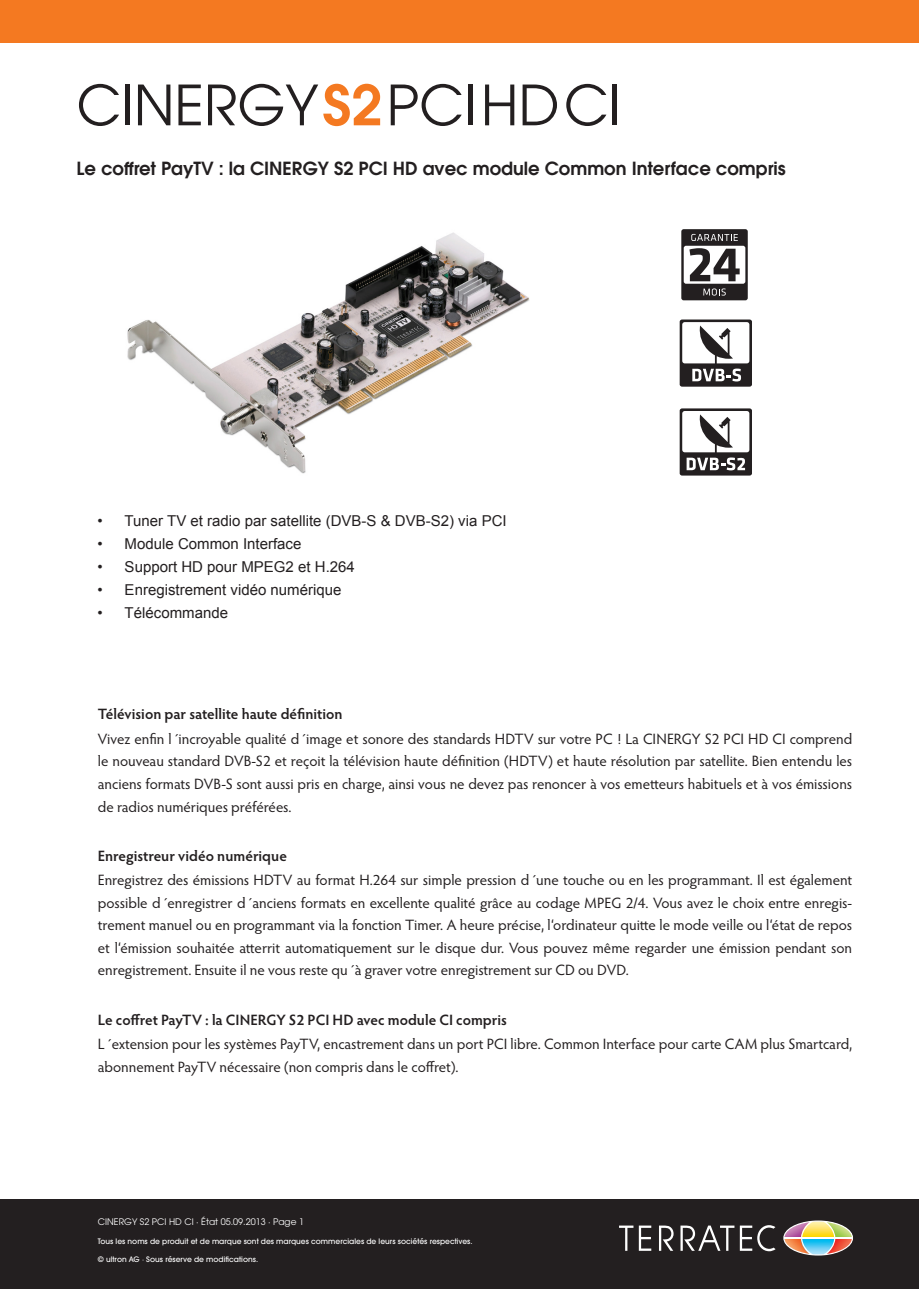
<style>
.page{position:relative;width:919px;height:1289px;background:#fff}
.page>*{position:absolute;margin:0;border:0;box-sizing:border-box;transform-origin:0 0}
.t1{font:55.05px "ITC Avant Garde Pro";color:#231f20}
.t2{font:600 18px "ITC Avant Garde Pro";color:#231f20}
.Texte_Aufzählung{font:15px/22.5px "Hypatia Sans Pro";letter-spacing:-.005em;color:#231f20;text-align:justify}
.t3{font:15px "Arial";color:#231f20}
.Texte_Aufzählung-2{font:600 15px "Hypatia Sans Pro";color:#231f20}
.t4{font:9px "ITC Avant Garde Pro";color:#fff}
.t5{font:500 7.5px "ITC Avant Garde Pro";color:#fff}
.s1{font-weight:600;color:#f47921}
</style>
<div class="page">
<div style="left:0;top:1199px;width:918px;height:89px;background:#231f20"></div>
<div style="left:0;top:0;width:918px;height:43px;background:#f47921"></div>
<svg style="left:619px;top:1225px;width:32px;height:25px"></svg>
<svg style="left:659px;top:1225px;width:14px;height:25px"></svg>
<svg style="left:680px;top:1225px;width:95px;height:26px"></svg>
<svg style="left:783px;top:1220px;width:70px;height:35px"></svg>
<div style="left:681px;top:229px;width:66px;height:71px;background:#231f20;border-radius:2px"></div>
<div style="left:683px;top:246px;width:62px;height:38px;background:#fff;border-radius:2px"></div>
<svg style="left:691px;top:234px;width:46px;height:7px"></svg>
<svg style="left:689px;top:248px;width:50px;height:33px"></svg>
<svg style="left:703px;top:288px;width:22px;height:7px"></svg>
<div style="left:679px;top:319px;width:73px;height:67px;background:#231f20;border-radius:2px"></div>
<svg style="left:682px;top:322px;width:67px;height:59px"></svg>
<div style="left:679px;top:408px;width:73px;height:67px;background:#231f20;border-radius:2px"></div>
<svg style="left:682px;top:411px;width:67px;height:59px"></svg>
<img style="left:127px;top:232px;width:403px;height:242px">
<p class="t1" style="left:77px;top:71px;width:546px">CINERGY<span class="s1">S2</span>PCIHDCI</p>
<p class="t2" style="left:77px;top:157px;width:710px">Le coffret PayTV : la CINERGY S2 PCI HD avec module Common Interface compris</p>
<p class="t3" style="left:98px;top:510px;width:410px">• Tuner TV et radio par satellite (DVB-S &amp; DVB-S2) via PCI</p>
<p class="t3" style="left:98px;top:533px;width:205px">• Module Common Interface</p>
<p class="t3" style="left:98px;top:557px;width:259px">• Support HD pour MPEG2 et H.264</p>
<p class="t3" style="left:98px;top:580px;width:245px">• Enregistrement vidéo numérique</p>
<p class="t3" style="left:98px;top:603px;width:132px">• Télécommande</p>
<p class="Texte_Aufzählung-2" style="left:98px;top:703px;width:246px">Télévision par satellite haute définition</p>
<p class="Texte_Aufzählung" style="left:98px;top:727px;width:755px">Vivez enfin l´incroyable qualité d´image et sonore des standards HDTV sur votre PC ! La CINERGY S2 PCI HD CI comprend le nouveau standard DVB-S2 et reçoit la télévision haute définition (HDTV) et haute résolution par satellite. Bien entendu les anciens formats DVB-S sont aussi pris en charge, ainsi vous ne devez pas renoncer à vos emetteurs habituels et à vos émissions de radios numériques préférées.</p>
<p class="Texte_Aufzählung-2" style="left:98px;top:845px;width:191px">Enregistreur vidéo numérique</p>
<p class="Texte_Aufzählung" style="left:98px;top:868px;width:755px">Enregistrez des émissions HDTV au format H.264 sur simple pression d´une touche ou en les programmant. Il est également possible d´enregistrer d´anciens formats en excellente qualité grâce au codage MPEG 2/4. Vous avez le choix entre enregis&shy;trement manuel ou en programmant via la fonction Timer. A heure précise, l‘ordinateur quitte le mode veille ou l‘état de repos et l‘émission souhaitée atterrit automatiquement sur le disque dur. Vous pouvez même regarder une émission pendant son enregistrement. Ensuite il ne vous reste qu´à graver votre enregistrement sur CD ou DVD.</p>
<p class="Texte_Aufzählung-2" style="left:98px;top:1009px;width:410px">Le coffret PayTV : la CINERGY S2 PCI HD avec module CI compris</p>
<p class="Texte_Aufzählung" style="left:98px;top:1032px;width:755px">L´extension pour les systèmes PayTV, encastrement dans un port PCI libre. Common Interface pour carte CAM plus Smartcard, abonnement PayTV nécessaire (non compris dans le coffret).</p>
<p class="t4" style="left:98px;top:1216px;width:208px">CINERGY S2 PCI HD CI · État 05.09.2013 · Page 1</p>
<p class="t5" style="left:98px;top:1235px;width:376px">Tous les noms de produit et de marque sont des marques commerciales de leurs sociétés respectives.</p>
<p class="t5" style="left:98px;top:1253px;width:162px">© ultron AG · Sous réserve de modifications.</p>
</div>
